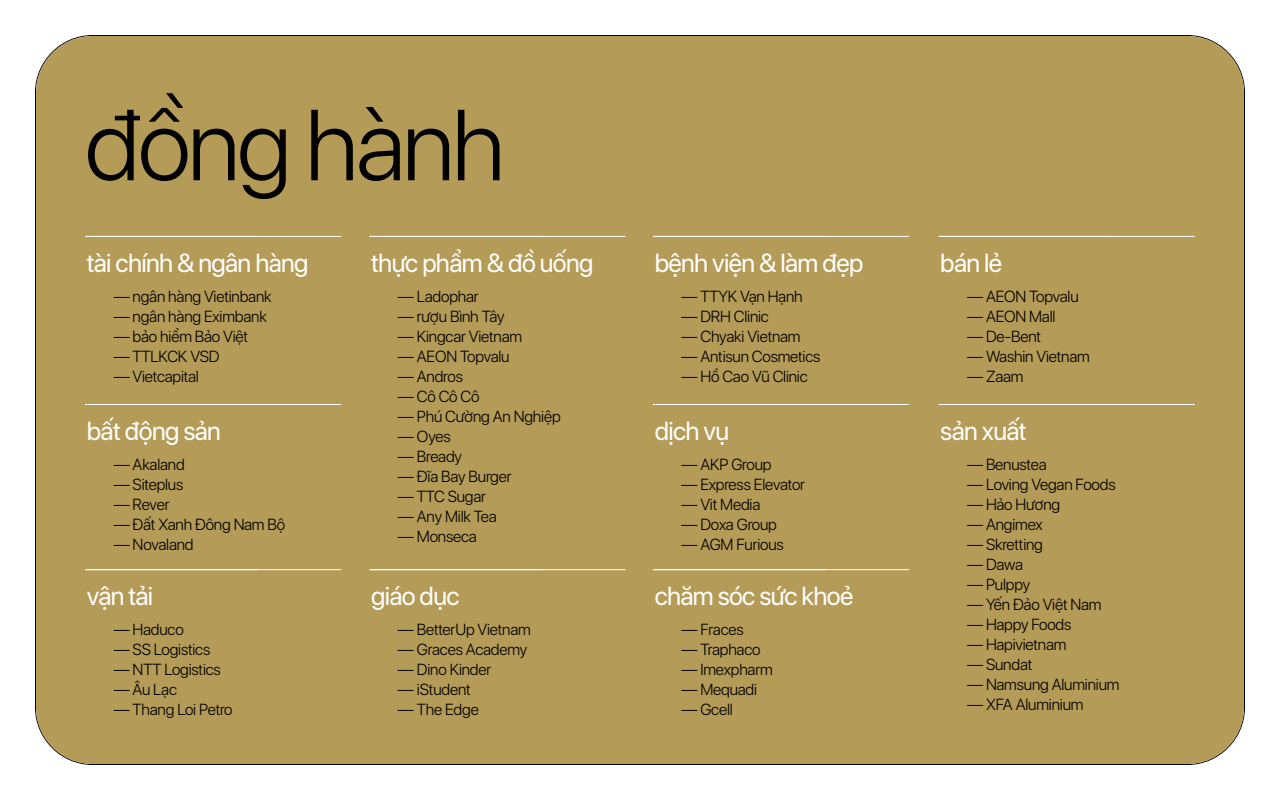
<style>
.page{position:relative;width:1280px;height:800px;background:#fff}
.page>*{position:absolute;margin:0;border:0;box-sizing:border-box;transform-origin:0 0}
.t1{font:300 100px "SF Pro Display";letter-spacing:-.025em;color:#000}
.t2{font:26px "SF Pro Display";letter-spacing:-.025em;color:#fff}
.t3{font:300 16px "SF Pro Display";letter-spacing:-.01em;color:#000}
</style>
<div class="page">
<div style="left:36px;top:36px;width:1208px;height:728px;background:#b49b57;border-radius:57px"></div>
<hr style="left:85px;top:236px;width:256px;height:1px;background:#fff">
<hr style="left:85px;top:404px;width:256px;height:1px;background:#fff">
<hr style="left:85px;top:570px;width:256px;height:1px;background:#fff">
<hr style="left:370px;top:236px;width:256px;height:1px;background:#fff">
<hr style="left:370px;top:570px;width:256px;height:1px;background:#fff">
<hr style="left:653px;top:236px;width:256px;height:1px;background:#fff">
<hr style="left:653px;top:404px;width:256px;height:1px;background:#fff">
<hr style="left:653px;top:570px;width:256px;height:1px;background:#fff">
<hr style="left:939px;top:236px;width:256px;height:1px;background:#fff">
<hr style="left:939px;top:404px;width:256px;height:1px;background:#fff">
<hr style="left:85px;top:569px;width:173px;height:1px;background:#fff">
<hr style="left:370px;top:569px;width:172px;height:1px;background:#fff">
<hr style="left:653px;top:569px;width:173px;height:1px;background:#fff">
<h1 class="t1" style="left:85px;top:74px;width:421px">đồng hành</h1>
<h2 class="t2" style="left:87px;top:243px;width:223px">tài chính &amp; ngân hàng</h2>
<p class="t3" style="left:114px;top:285px;width:159px">— ngân hàng Vietinbank</p>
<p class="t3" style="left:114px;top:305px;width:155px">— ngân hàng Eximbank</p>
<p class="t3" style="left:114px;top:325px;width:136px">— bảo hiểm Bảo Việt</p>
<p class="t3" style="left:114px;top:345px;width:107px">— TTLKCK VSD</p>
<p class="t3" style="left:114px;top:365px;width:87px">— Vietcapital</p>
<h2 class="t2" style="left:87px;top:411px;width:136px">bất động sản</h2>
<p class="t3" style="left:114px;top:453px;width:73px">— Akaland</p>
<p class="t3" style="left:114px;top:473px;width:71px">— Siteplus</p>
<p class="t3" style="left:114px;top:493px;width:57px">— Rever</p>
<p class="t3" style="left:114px;top:513px;width:173px">— Đất Xanh Đông Nam Bộ</p>
<p class="t3" style="left:114px;top:533px;width:81px">— Novaland</p>
<h2 class="t2" style="left:87px;top:576px;width:68px">vận tải</h2>
<p class="t3" style="left:114px;top:618px;width:72px">— Haduco</p>
<p class="t3" style="left:114px;top:638px;width:98px">— SS Logistics</p>
<p class="t3" style="left:114px;top:658px;width:109px">— NTT Logistics</p>
<p class="t3" style="left:114px;top:678px;width:65px">— Âu Lạc</p>
<p class="t3" style="left:114px;top:698px;width:120px">— Thang Loi Petro</p>
<h2 class="t2" style="left:371px;top:243px;width:224px">thực phẩm &amp; đồ uống</h2>
<p class="t3" style="left:398px;top:285px;width:82px">— Ladophar</p>
<p class="t3" style="left:398px;top:305px;width:108px">— rượu Bình Tây</p>
<p class="t3" style="left:398px;top:325px;width:126px">— Kingcar Vietnam</p>
<p class="t3" style="left:398px;top:345px;width:113px">— AEON Topvalu</p>
<p class="t3" style="left:398px;top:365px;width:67px">— Andros</p>
<p class="t3" style="left:398px;top:385px;width:83px">— Cô Cô Cô</p>
<p class="t3" style="left:398px;top:405px;width:164px">— Phú Cường An Nghiệp</p>
<p class="t3" style="left:398px;top:425px;width:54px">— Oyes</p>
<p class="t3" style="left:398px;top:445px;width:66px">— Bready</p>
<p class="t3" style="left:398px;top:465px;width:115px">— Đĩa Bay Burger</p>
<p class="t3" style="left:398px;top:485px;width:90px">— TTC Sugar</p>
<p class="t3" style="left:398px;top:505px;width:100px">— Any Milk Tea</p>
<p class="t3" style="left:398px;top:525px;width:80px">— Monseca</p>
<h2 class="t2" style="left:371px;top:576px;width:90px">giáo dục</h2>
<p class="t3" style="left:398px;top:618px;width:134px">— BetterUp Vietnam</p>
<p class="t3" style="left:398px;top:638px;width:131px">— Graces Academy</p>
<p class="t3" style="left:398px;top:658px;width:95px">— Dino Kinder</p>
<p class="t3" style="left:398px;top:678px;width:74px">— iStudent</p>
<p class="t3" style="left:398px;top:698px;width:82px">— The Edge</p>
<h2 class="t2" style="left:655px;top:243px;width:210px">bệnh viện &amp; làm đẹp</h2>
<p class="t3" style="left:682px;top:285px;width:123px">— TTYK Vạn Hạnh</p>
<p class="t3" style="left:682px;top:305px;width:89px">— DRH Clinic</p>
<p class="t3" style="left:682px;top:325px;width:121px">— Chyaki Vietnam</p>
<p class="t3" style="left:682px;top:345px;width:140px">— Antisun Cosmetics</p>
<p class="t3" style="left:682px;top:365px;width:128px">— Hồ Cao Vũ Clinic</p>
<h2 class="t2" style="left:655px;top:411px;width:76px">dịch vụ</h2>
<p class="t3" style="left:682px;top:453px;width:91px">— AKP Group</p>
<p class="t3" style="left:682px;top:473px;width:125px">— Express Elevator</p>
<p class="t3" style="left:682px;top:493px;width:80px">— Vit Media</p>
<p class="t3" style="left:682px;top:513px;width:97px">— Doxa Group</p>
<p class="t3" style="left:682px;top:533px;width:104px">— AGM Furious</p>
<h2 class="t2" style="left:655px;top:576px;width:200px">chăm sóc sức khoẻ</h2>
<p class="t3" style="left:682px;top:618px;width:64px">— Fraces</p>
<p class="t3" style="left:682px;top:638px;width:80px">— Traphaco</p>
<p class="t3" style="left:682px;top:658px;width:93px">— Imexpharm</p>
<p class="t3" style="left:682px;top:678px;width:77px">— Mequadi</p>
<p class="t3" style="left:682px;top:698px;width:53px">— Gcell</p>
<h2 class="t2" style="left:940px;top:243px;width:63px">bán lẻ</h2>
<p class="t3" style="left:967px;top:285px;width:113px">— AEON Topvalu</p>
<p class="t3" style="left:967px;top:305px;width:90px">— AEON Mall</p>
<p class="t3" style="left:967px;top:325px;width:75px">— De-Bent</p>
<p class="t3" style="left:967px;top:345px;width:124px">— Washin Vietnam</p>
<p class="t3" style="left:967px;top:365px;width:58px">— Zaam</p>
<h2 class="t2" style="left:940px;top:411px;width:88px">sản xuất</h2>
<p class="t3" style="left:967px;top:453px;width:81px">— Benustea</p>
<p class="t3" style="left:967px;top:473px;width:150px">— Loving Vegan Foods</p>
<p class="t3" style="left:967px;top:493px;width:95px">— Hảo Hương</p>
<p class="t3" style="left:967px;top:513px;width:77px">— Angimex</p>
<p class="t3" style="left:967px;top:533px;width:77px">— Skretting</p>
<p class="t3" style="left:967px;top:553px;width:57px">— Dawa</p>
<p class="t3" style="left:967px;top:573px;width:65px">— Pulppy</p>
<p class="t3" style="left:967px;top:593px;width:136px">— Yến Đảo Việt Nam</p>
<p class="t3" style="left:967px;top:613px;width:106px">— Happy Foods</p>
<p class="t3" style="left:967px;top:633px;width:101px">— Hapivietnam</p>
<p class="t3" style="left:967px;top:653px;width:67px">— Sundat</p>
<p class="t3" style="left:967px;top:673px;width:154px">— Namsung Aluminium</p>
<p class="t3" style="left:967px;top:693px;width:118px">— XFA Aluminium</p>
</div>
